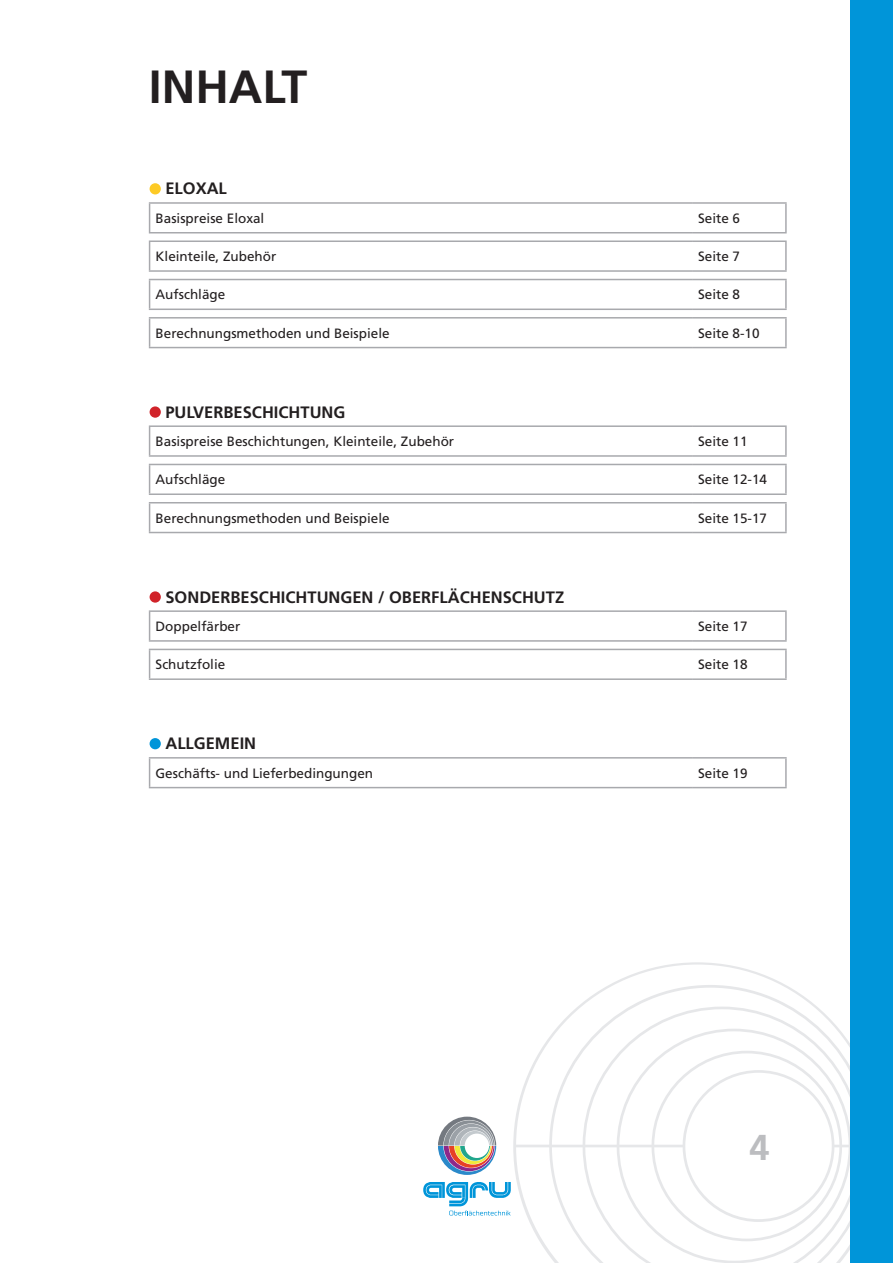
<style>
.page{position:relative;width:893px;height:1263px;background:#fff}
.page>*{position:absolute;margin:0;border:0;box-sizing:border-box;transform-origin:0 0}
.t1{font:700 46.5px "Frutiger LT Std";color:#231f20}
.t2{font:700 36px "Frutiger LT Std";color:#bcbdc0}
.t3{font:700 16.5px "Frutiger LT Std";color:#231f20}
.t4{font:13.5px "Frutiger LT Std";color:#231f20}
</style>
<div class="page">
<svg style="left:513px;top:962px;width:337px;height:301px"></svg>
<svg style="left:438px;top:1116px;width:59px;height:59px"></svg>
<svg style="left:423px;top:1182px;width:88px;height:33px"></svg>
<div style="left:850px;top:0;width:43px;height:1263px;background:#0095d9"></div>
<hr style="left:149px;top:202px;width:543px;height:2px;background:#a8a9ad">
<svg style="left:149px;top:204px;width:1px;height:28px"></svg>
<hr style="left:692px;top:202px;width:95px;height:2px;background:#a8a9ad">
<hr style="left:785px;top:204px;width:2px;height:28px;background:#a8a9ad">
<hr style="left:149px;top:232px;width:543px;height:1px;background:#a8a9ad">
<hr style="left:692px;top:232px;width:95px;height:1px;background:#a8a9ad">
<hr style="left:149px;top:270px;width:543px;height:2px;background:#a8a9ad">
<hr style="left:692px;top:270px;width:95px;height:2px;background:#a8a9ad">
<hr style="left:785px;top:280px;width:2px;height:29px;background:#a8a9ad">
<hr style="left:692px;top:309px;width:95px;height:1px;background:#a8a9ad">
<hr style="left:149px;top:240px;width:543px;height:2px;background:#a8a9ad">
<svg style="left:149px;top:242px;width:1px;height:28px"></svg>
<hr style="left:692px;top:240px;width:95px;height:2px;background:#a8a9ad">
<hr style="left:785px;top:242px;width:2px;height:28px;background:#a8a9ad">
<hr style="left:149px;top:279px;width:543px;height:1px;background:#a8a9ad">
<hr style="left:692px;top:279px;width:95px;height:1px;background:#a8a9ad">
<hr style="left:692px;top:317px;width:95px;height:2px;background:#a8a9ad">
<hr style="left:785px;top:319px;width:2px;height:28px;background:#a8a9ad">
<hr style="left:692px;top:347px;width:95px;height:1px;background:#a8a9ad">
<svg style="left:149px;top:280px;width:1px;height:29px"></svg>
<hr style="left:149px;top:309px;width:543px;height:1px;background:#a8a9ad">
<hr style="left:149px;top:317px;width:543px;height:2px;background:#a8a9ad">
<svg style="left:149px;top:319px;width:1px;height:28px"></svg>
<hr style="left:149px;top:347px;width:543px;height:1px;background:#a8a9ad">
<div style="left:150px;top:183px;width:11px;height:11px;background:#fdca25;border-radius:50%"></div>
<hr style="left:149px;top:425px;width:543px;height:2px;background:#a8a9ad">
<svg style="left:149px;top:427px;width:1px;height:28px"></svg>
<hr style="left:692px;top:425px;width:95px;height:2px;background:#a8a9ad">
<hr style="left:785px;top:427px;width:2px;height:28px;background:#a8a9ad">
<hr style="left:149px;top:455px;width:543px;height:2px;background:#a8a9ad">
<hr style="left:692px;top:455px;width:95px;height:2px;background:#a8a9ad">
<hr style="left:149px;top:493px;width:543px;height:2px;background:#a8a9ad">
<hr style="left:692px;top:493px;width:95px;height:2px;background:#a8a9ad">
<hr style="left:785px;top:503px;width:2px;height:29px;background:#a8a9ad">
<hr style="left:692px;top:532px;width:95px;height:1px;background:#a8a9ad">
<hr style="left:149px;top:464px;width:543px;height:1px;background:#a8a9ad">
<svg style="left:149px;top:465px;width:1px;height:28px"></svg>
<hr style="left:692px;top:464px;width:95px;height:1px;background:#a8a9ad">
<hr style="left:785px;top:465px;width:2px;height:28px;background:#a8a9ad">
<hr style="left:149px;top:502px;width:543px;height:1px;background:#a8a9ad">
<hr style="left:692px;top:502px;width:95px;height:1px;background:#a8a9ad">
<svg style="left:149px;top:503px;width:1px;height:29px"></svg>
<hr style="left:149px;top:532px;width:543px;height:1px;background:#a8a9ad">
<div style="left:150px;top:406px;width:11px;height:12px;background:#d1232a;border-radius:50%"></div>
<hr style="left:149px;top:610px;width:543px;height:2px;background:#a8a9ad">
<svg style="left:149px;top:612px;width:1px;height:28px"></svg>
<hr style="left:692px;top:610px;width:95px;height:2px;background:#a8a9ad">
<hr style="left:785px;top:612px;width:2px;height:28px;background:#a8a9ad">
<hr style="left:149px;top:640px;width:543px;height:2px;background:#a8a9ad">
<hr style="left:692px;top:640px;width:95px;height:2px;background:#a8a9ad">
<hr style="left:149px;top:678px;width:543px;height:2px;background:#a8a9ad">
<hr style="left:692px;top:678px;width:95px;height:2px;background:#a8a9ad">
<hr style="left:149px;top:649px;width:543px;height:1px;background:#a8a9ad">
<svg style="left:149px;top:650px;width:1px;height:28px"></svg>
<hr style="left:692px;top:649px;width:95px;height:1px;background:#a8a9ad">
<hr style="left:785px;top:650px;width:2px;height:28px;background:#a8a9ad">
<div style="left:150px;top:591px;width:11px;height:12px;background:#d1232a;border-radius:50%"></div>
<hr style="left:149px;top:757px;width:543px;height:1px;background:#a8a9ad">
<svg style="left:149px;top:758px;width:1px;height:29px"></svg>
<hr style="left:692px;top:757px;width:95px;height:1px;background:#a8a9ad">
<hr style="left:785px;top:758px;width:2px;height:29px;background:#a8a9ad">
<hr style="left:149px;top:787px;width:543px;height:1px;background:#a8a9ad">
<hr style="left:692px;top:787px;width:95px;height:1px;background:#a8a9ad">
<div style="left:150px;top:738px;width:11px;height:11px;background:#0095d9;border-radius:50%"></div>
<h1 class="t1" style="left:149px;top:59px;width:160px">INHALT</h1>
<p class="t3" style="left:165px;top:179px;width:63px">ELOXAL</p>
<p class="t4" style="left:156px;top:210px;width:110px">Basispreise Eloxal</p>
<p class="t4" style="left:698px;top:210px;width:44px">Seite 6</p>
<p class="t4" style="left:156px;top:249px;width:122px">Kleinteile, Zubehör</p>
<p class="t4" style="left:698px;top:249px;width:44px">Seite 7</p>
<p class="t4" style="left:156px;top:287px;width:71px">Aufschläge</p>
<p class="t4" style="left:698px;top:287px;width:44px">Seite 8</p>
<p class="t4" style="left:156px;top:325px;width:236px">Berechnungsmethoden und Beispiele</p>
<p class="t4" style="left:698px;top:325px;width:63px">Seite 8-10</p>
<p class="t3" style="left:165px;top:402px;width:181px">PULVERBESCHICHTUNG</p>
<p class="t4" style="left:156px;top:433px;width:300px">Basispreise Beschichtungen, Kleinteile, Zubehör</p>
<p class="t4" style="left:698px;top:433px;width:51px">Seite 11</p>
<p class="t4" style="left:156px;top:472px;width:71px">Aufschläge</p>
<p class="t4" style="left:698px;top:472px;width:71px">Seite 12-14</p>
<p class="t4" style="left:156px;top:510px;width:236px">Berechnungsmethoden und Beispiele</p>
<p class="t4" style="left:698px;top:510px;width:71px">Seite 15-17</p>
<p class="t3" style="left:165px;top:587px;width:400px">SONDERBESCHICHTUNGEN / OBERFLÄCHENSCHUTZ</p>
<p class="t4" style="left:156px;top:618px;width:86px">Doppelfärber</p>
<p class="t4" style="left:698px;top:618px;width:51px">Seite 17</p>
<p class="t4" style="left:156px;top:657px;width:71px">Schutzfolie</p>
<p class="t4" style="left:698px;top:657px;width:51px">Seite 18</p>
<p class="t3" style="left:165px;top:734px;width:92px">ALLGEMEIN</p>
<p class="t4" style="left:156px;top:765px;width:219px">Geschäfts- und Lieferbedingungen</p>
<p class="t4" style="left:698px;top:765px;width:51px">Seite 19</p>
<h2 class="t2" style="left:749px;top:1126px;width:22px">4</h2>
</div>
